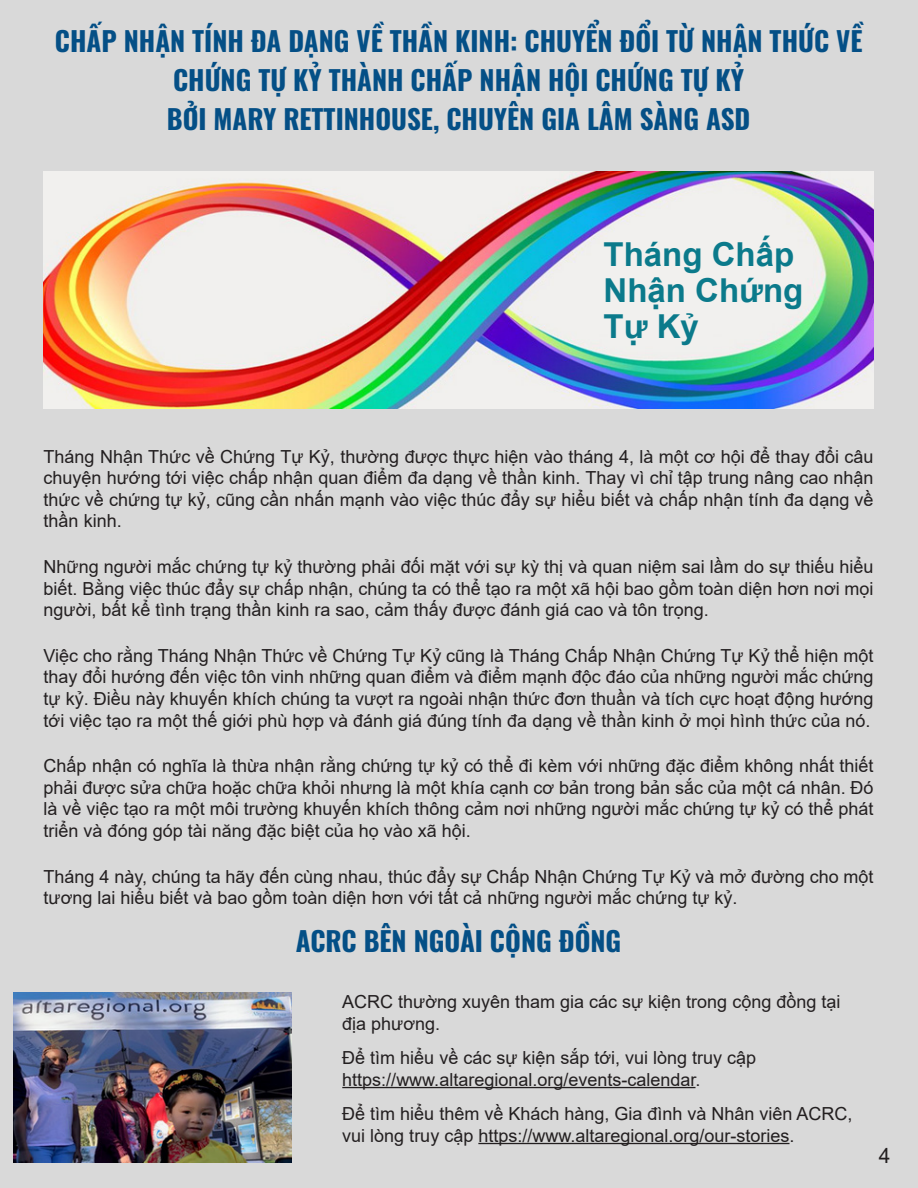
<style>
.page{position:relative;width:918px;height:1188px;background:#d9d9d9}
.page>*{position:absolute;margin:0;border:0;box-sizing:border-box;transform-origin:0 0}
.t1{font:700 33px/36px "Arial";color:#0b7a8b}
.t2{font:700 27px/39px "Oswald";color:#044f86;text-align:center}
.t3{font:21px "Arial";color:#231f20}
.t4{font:18px/21.6px "Arial";color:#231f20;text-align:justify}
</style>
<div class="page">
<img style="left:44px;top:172px;width:830px;height:237px">
<img style="left:13px;top:992px;width:278px;height:170px">
<hr style="left:342px;top:1087px;width:353px;height:1px;background:#231f20">
<hr style="left:478px;top:1143px;width:312px;height:1px;background:#231f20">
<p class="t2" style="left:55px;top:19px;width:809px">CHẤP NHẬN TÍNH ĐA DẠNG VỀ THẦN KINH: CHUYỂN ĐỔI TỪ NHẬN THỨC VỀ<br>CHỨNG TỰ KỶ THÀNH CHẤP NHẬN HỘI CHỨNG TỰ KỶ</p>
<p class="t2" style="left:167px;top:97px;width:585px">BỞI MARY RETTINHOUSE, CHUYÊN GIA LÂM SÀNG ASD</p>
<p class="t1" style="left:604px;top:237px;width:201px">Tháng Chấp<br>Nhận Chứng<br>Tự Kỷ</p>
<p class="t4" style="left:44px;top:445px;width:831px">Tháng Nhận Thức về Chứng Tự Kỷ, thường được thực hiện vào tháng 4, là một cơ hội để thay đổi câu chuyện hướng tới việc chấp nhận quan điểm đa dạng về thần kinh. Thay vì chỉ tập trung nâng cao nhận thức về chứng tự kỷ, cũng cần nhấn mạnh vào việc thúc đẩy sự hiểu biết và chấp nhận tính đa dạng về thần kinh.</p>
<p class="t4" style="left:44px;top:556px;width:831px">Những người mắc chứng tự kỷ thường phải đối mặt với sự kỳ thị và quan niệm sai lầm do sự thiếu hiểu biết. Bằng việc thúc đẩy sự chấp nhận, chúng ta có thể tạo ra một xã hội bao gồm toàn diện hơn nơi mọi người, bất kể tình trạng thần kinh ra sao, cảm thấy được đánh giá cao và tôn trọng.</p>
<p class="t4" style="left:44px;top:645px;width:831px">Việc cho rằng Tháng Nhận Thức về Chứng Tự Kỷ cũng là Tháng Chấp Nhận Chứng Tự Kỷ thể hiện một thay đổi hướng đến việc tôn vinh những quan điểm và điểm mạnh độc đáo của những người mắc chứng tự kỷ. Điều này khuyến khích chúng ta vượt ra ngoài nhận thức đơn thuần và tích cực hoạt động hướng tới việc tạo ra một thế giới phù hợp và đánh giá đúng tính đa dạng về thần kinh ở mọi hình thức của nó.</p>
<p class="t4" style="left:44px;top:755px;width:832px">Chấp nhận có nghĩa là thừa nhận rằng chứng tự kỷ có thể đi kèm với những đặc điểm không nhất thiết phải được sửa chữa hoặc chữa khỏi nhưng là một khía cạnh cơ bản trong bản sắc của một cá nhân. Đó là về việc tạo ra một môi trường khuyến khích thông cảm nơi những người mắc chứng tự kỷ có thể phát triển và đóng góp tài năng đặc biệt của họ vào xã hội.</p>
<p class="t4" style="left:44px;top:865px;width:831px">Tháng 4 này, chúng ta hãy đến cùng nhau, thúc đẩy sự Chấp Nhận Chứng Tự Kỷ và mở đường cho một tương lai hiểu biết và bao gồm toàn diện hơn với tất cả những người mắc chứng tự kỷ.</p>
<p class="t2" style="left:296px;top:918px;width:327px">ACRC BÊN NGOÀI CỘNG ĐỒNG</p>
<p class="t4" style="left:342px;top:991px;width:500px">ACRC thường xuyên tham gia các sự kiện trong cộng đồng tại địa phương.</p>
<p class="t4" style="left:342px;top:1047px;width:416px">Để tìm hiểu về các sự kiện sắp tới, vui lòng truy cập</p>
<p class="t4" style="left:342px;top:1068px;width:360px">https://www.altaregional.org/events-calendar.</p>
<p class="t4" style="left:342px;top:1103px;width:512px">Để tìm hiểu thêm về Khách hàng, Gia đình và Nhân viên ACRC, vui lòng truy cập https://www.altaregional.org/our-stories.</p>
<p class="t3" style="left:879px;top:1141px;width:13px">4</p>
</div>
